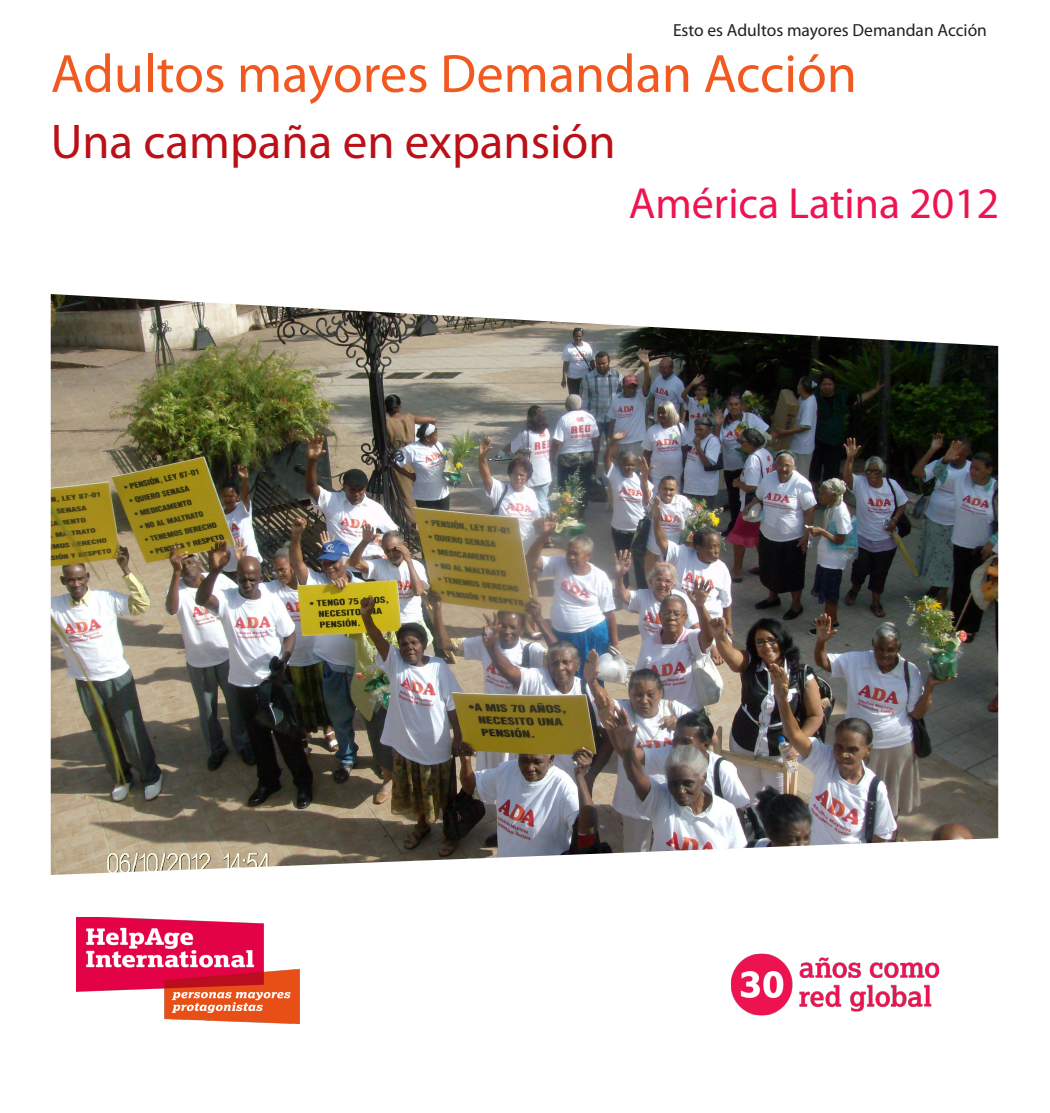
<style>
.page{position:relative;width:1050px;height:1113px;background:#fff}
.page>*{position:absolute;margin:0;border:0;box-sizing:border-box;transform-origin:0 0}
._4_Case_study__darkr{font:54.25px "Myriad Pro";color:#f15921}
._4_Case_study__darkr-2{font:49px "Myriad Pro";color:#bb1018}
._4_Case_study__darkr-3{font:43.75px "Myriad Pro";color:#ed1450}
.t1{font:17.5px "Myriad Pro";color:#231f20}
</style>
<div class="page">
<img style="left:76px;top:917px;width:224px;height:106px">
<img style="left:730px;top:953px;width:210px;height:63px">
<img style="left:51px;top:294px;width:947px;height:581px">
<p class="t1" style="left:673px;top:19px;width:316px">Esto es Adultos mayores Demandan Acción</p>
<p class="_4_Case_study__darkr" style="left:51px;top:40px;width:808px">Adultos mayores Demandan Acción</p>
<p class="_4_Case_study__darkr-2" style="left:51px;top:111px;width:566px">Una campaña en expansión</p>
<p class="_4_Case_study__darkr-3" style="left:629px;top:177px;width:372px">América Latina 2012</p>
</div>
